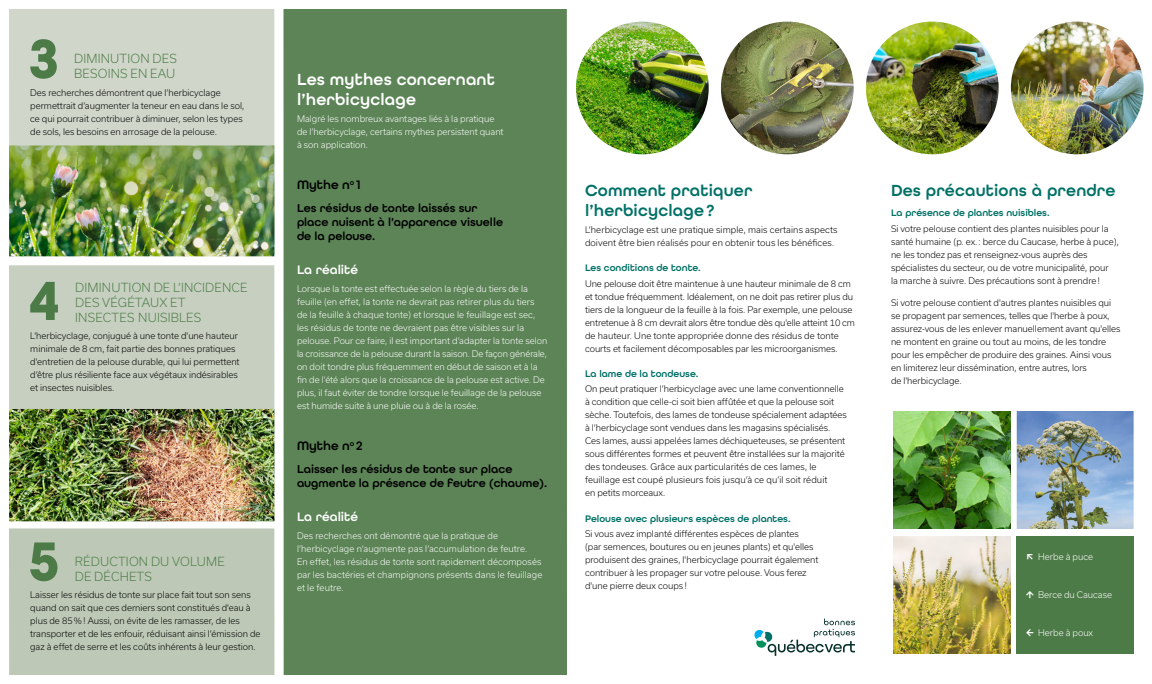
<style>
.page{position:relative;width:1152px;height:684px;background:#fff}
.page>*{position:absolute;margin:0;border:0;box-sizing:border-box;transform-origin:0 0}
.t1{font:700 58.2px "All Round Gothic";color:#4d7b48}
.t2{font:600 17px/20px "All Round Gothic";letter-spacing:.01em;color:#007166}
.t3{font:600 17px/20px "All Round Gothic";letter-spacing:.01em;color:#fff}
.t4{font:600 13px "All Round Gothic";color:#fff}
.t5{font:600 13px "All Round Gothic";color:#000}
.t6{font:600 12px/14px "All Round Gothic";color:#000}
.t7{font:300 12px/15px "Usual";letter-spacing:.015em;color:#4d7b48}
.t8{font:600 10px "All Round Gothic";color:#007166}
.t9{font:300 8.8px/13px "Usual";color:#000}
.t10{font:300 8.8px/13px "Usual";color:#fff}
.s1{font-weight:700}
</style>
<div class="page">
<div style="left:9px;top:9px;width:265px;height:236px;background:#d0d7ca"></div>
<div style="left:9px;top:265px;width:265px;height:256px;background:#c7d0c0"></div>
<img style="left:9px;top:409px;width:265px;height:112px">
<div style="left:9px;top:528px;width:265px;height:147px;background:#bdc9b6"></div>
<img style="left:9px;top:145px;width:265px;height:111px">
<div style="left:284px;top:9px;width:283px;height:666px;background:#5c8456"></div>
<img style="left:576px;top:22px;width:133px;height:132px;border-radius:66px">
<img style="left:866px;top:22px;width:133px;height:132px;border-radius:66px">
<img style="left:1011px;top:22px;width:133px;height:132px;border-radius:66px">
<img style="left:721px;top:22px;width:133px;height:132px;border-radius:66px">
<svg style="left:754px;top:619px;width:101px;height:37px"></svg>
<img style="left:894px;top:412px;width:117px;height:117px">
<img style="left:894px;top:536px;width:117px;height:117px">
<img style="left:1017px;top:412px;width:117px;height:117px">
<div style="left:1017px;top:536px;width:117px;height:117px;background:#4d7b48"></div>
<h1 class="t1" style="left:29px;top:24px;width:32px">3</h1>
<h3 class="t7" style="left:74px;top:51px;width:104px">DIMINUTION DES<br>BESOINS EN EAU</h3>
<p class="t9" style="left:30px;top:86px;width:216px">Des recherches démontrent que l’herbicyclage permettrait d’augmenter la teneur en eau dans le sol, ce qui pourrait contribuer à diminuer, selon les types de sols, les besoins en arrosage de la pelouse.</p>
<h1 class="t1" style="left:28px;top:266px;width:33px">4</h1>
<h3 class="t7" style="left:75px;top:280px;width:174px">DIMINUTION DE L’INCIDENCE<br>DES VÉGÉTAUX ET<br>INSECTES NUISIBLES</h3>
<p class="t9" style="left:30px;top:330px;width:211px">L'herbicyclage, conjugué à une tonte d'une hauteur minimale de 8 cm, fait partie des bonnes pratiques d'entretien de la pelouse durable, qui lui permettent d’être plus résiliente face aux végétaux indésirables et insectes nuisibles.</p>
<h1 class="t1" style="left:29px;top:527px;width:32px">5</h1>
<h3 class="t7" style="left:75px;top:554px;width:152px">RÉDUCTION DU VOLUME<br>DE DÉCHETS</h3>
<p class="t9" style="left:30px;top:588px;width:232px">Laisser les résidus de tonte sur place fait tout son sens quand on sait que ces derniers sont constitués d'eau à plus de 85%! Aussi, on évite de les ramasser, de les transporter et de les enfouir, réduisant ainsi l’émission de gaz à effet de serre et les coûts inhérents à leur gestion.</p>
<h2 class="t3" style="left:297px;top:69px;width:199px">Les mythes concernant l’herbicyclage</h2>
<p class="t10" style="left:297px;top:112px;width:208px">Malgré les nombreux avantages liés à la pratique de l’herbicyclage, certains mythes persistent quant à son application.</p>
<h3 class="t5" style="left:297px;top:177px;width:65px">Mythe n<sup>o</sup> 1</h3>
<h3 class="t6" style="left:297px;top:201px;width:208px">Les résidus de tonte laissés sur place nuisent à l’apparence visuelle de la pelouse.</h3>
<h3 class="t4" style="left:297px;top:262px;width:63px">La réalité</h3>
<p class="t10" style="left:297px;top:282px;width:252px">Lorsque la tonte est effectuée selon la règle du tiers de la feuille (en effet, la tonte ne devrait pas retirer plus du tiers<br>de la feuille à chaque tonte) et lorsque le feuillage est sec, les résidus de tonte ne devraient pas être visibles sur la pelouse. Pour ce faire, il est important d’adapter la tonte selon la croissance de la pelouse durant la saison. De façon générale, on doit tondre plus fréquemment en début de saison et à la fin de l'été alors que la croissance de la pelouse est active. De plus, il faut éviter de tondre lorsque le feuillage de la pelouse est humide suite à une pluie ou à de la rosée.</p>
<h3 class="t5" style="left:297px;top:438px;width:67px">Mythe n<sup>o</sup> 2</h3>
<h3 class="t6" style="left:297px;top:462px;width:252px">Laisser les résidus de tonte sur place augmente la présence de feutre (chaume).</h3>
<h3 class="t4" style="left:297px;top:509px;width:63px">La réalité</h3>
<p class="t10" style="left:297px;top:529px;width:247px">Des recherches ont démontré que la pratique de l’herbicyclage n’augmente pas l’accumulation de feutre.<br>En effet, les résidus de tonte sont rapidement décomposés par les bactéries et champignons présents dans le feuillage et le feutre.</p>
<h2 class="t2" style="left:585px;top:180px;width:169px">Comment pratiquer l’herbicyclage?</h2>
<p class="t9" style="left:585px;top:223px;width:254px">L’herbicyclage est une pratique simple, mais certains aspects doivent être bien réalisés pour en obtenir tous les bénéfices.</p>
<p class="t8" style="left:585px;top:262px;width:117px">Les conditions de tonte.</p>
<p class="t9" style="left:585px;top:277px;width:272px">Une pelouse doit être maintenue à une hauteur minimale de 8 cm et tondue fréquemment. Idéalement, on ne doit pas retirer plus du tiers de la longueur de la feuille à la fois. Par exemple, une pelouse entretenue à 8 cm devrait alors être tondue dès qu'elle atteint 10 cm de hauteur. Une tonte appropriée donne des résidus de tonte courts et facilement décomposables par les microorganismes.</p>
<p class="t8" style="left:585px;top:368px;width:115px">La lame de la tondeuse.</p>
<p class="t9" style="left:585px;top:383px;width:264px">On peut pratiquer l’herbicyclage avec une lame conventionnelle à condition que celle-ci soit bien affûtée et que la pelouse soit sèche. Toutefois, des lames de tondeuse spécialement adaptées à l’herbicyclage sont vendues dans les magasins spécialisés.<br>Ces lames, aussi appelées lames déchiqueteuses, se présentent sous différentes formes et peuvent être installées sur la majorité des tondeuses. Grâce aux particularités de ces lames, le feuillage est coupé plusieurs fois jusqu’à ce qu’il soit réduit<br>en petits morceaux.</p>
<p class="t8" style="left:585px;top:513px;width:207px">Pelouse avec plusieurs espèces de plantes.</p>
<p class="t9" style="left:585px;top:527px;width:235px">Si vous avez implanté différentes espèces de plantes<br>(par semences, boutures ou en jeunes plants) et qu'elles produisent des graines, l'herbicyclage pourrait également contribuer à les propager sur votre pelouse. Vous ferez d'une pierre deux coups!</p>
<h2 class="t2" style="left:891px;top:180px;width:226px">Des précautions à prendre</h2>
<p class="t8" style="left:891px;top:207px;width:160px">La présence de plantes nuisibles.</p>
<p class="t9" style="left:891px;top:222px;width:229px">Si votre pelouse contient des plantes nuisibles pour la santé humaine (p. ex.: berce du Caucase, herbe à puce), ne les tondez pas et renseignez‑vous auprès des spécialistes du secteur, ou de votre municipalité, pour<br>la marche à suivre. Des précautions sont à prendre!</p>
<p class="t9" style="left:891px;top:296px;width:231px">Si votre pelouse contient d'autres plantes nuisibles qui se propagent par semences, telles que l'herbe à poux, assurez‑vous de les enlever manuellement avant qu'elles ne montent en graine ou tout au moins, de les tondre pour les empêcher de produire des graines. Ainsi vous en limiterez leur dissémination, entre autres, lors<br>de l'herbicyclage.</p>
<p class="t10" style="left:1026px;top:550px;width:69px"><span class="s1">↖</span> Herbe à puce</p>
<p class="t10" style="left:1026px;top:588px;width:88px"><span class="s1">↑</span> Berce du Caucase</p>
<p class="t10" style="left:1026px;top:626px;width:69px"><span class="s1">←</span> Herbe à poux</p>
</div>
